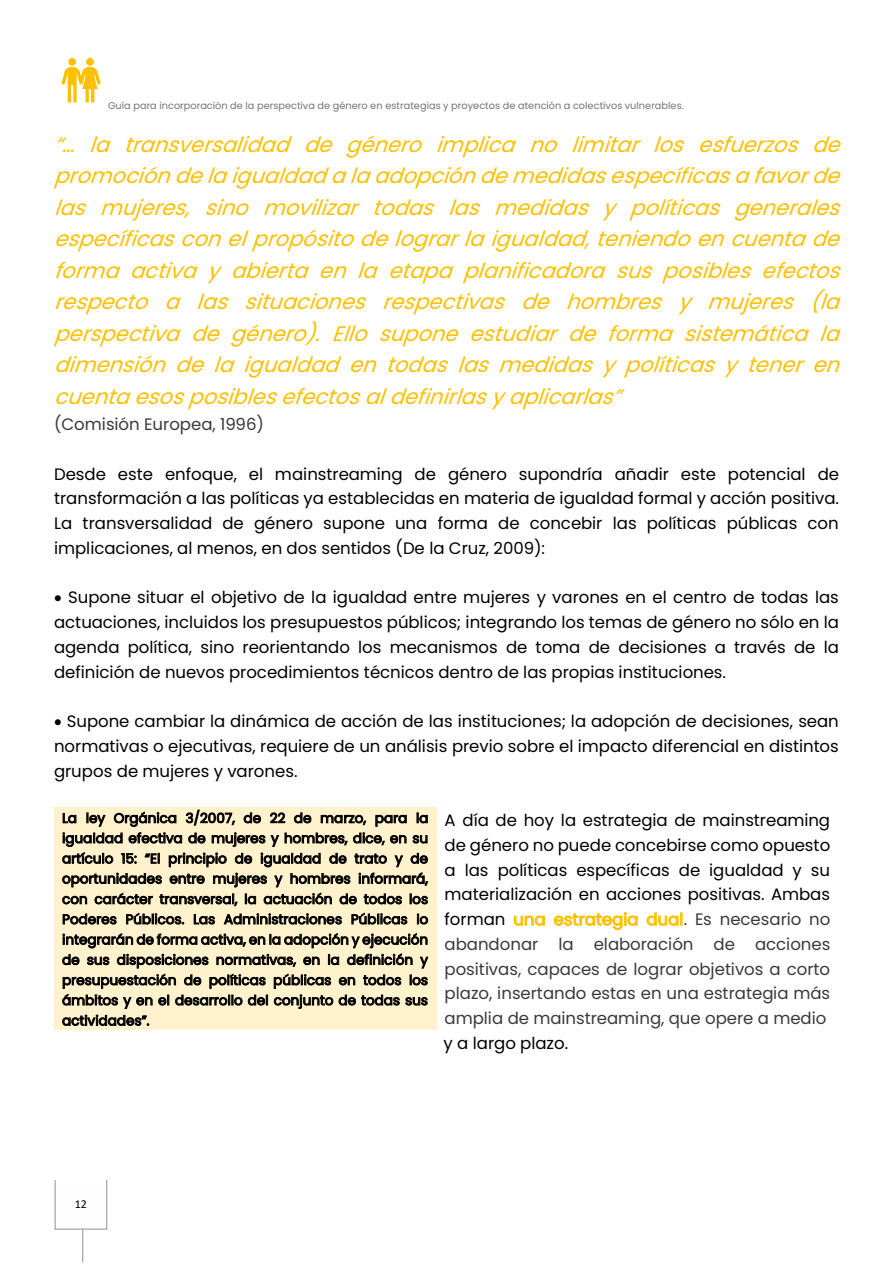
<style>
.page{position:relative;width:893px;height:1263px;background:#fff}
.page>*{position:absolute;margin:0;border:0;box-sizing:border-box;transform-origin:0 0}
.t1{font:italic 21px/31.5px "Poppins";color:#ffc000;text-align:justify}
.t2{font:16.5px/24.8px "Poppins";color:#000;text-align:justify}
.t3{font:16.5px/24.8px "Poppins";color:#3b3838;text-align:justify}
.t4{font:13.5px/20.2px "Poppins";color:#000;text-align:justify}
.t5{font:12px "Calibri";color:#000}
.t6{font:9.75px "Poppins";letter-spacing:.005em;color:#767171}
.s1{color:#000}
.s2{color:#ffc000}
</style>
<div class="page">
<div style="left:68px;top:58px;width:8px;height:8px;background:#ffc000;border-radius:50%"></div>
<div style="left:86px;top:58px;width:8px;height:8px;background:#ffc000;border-radius:50%"></div>
<svg style="left:62px;top:67px;width:39px;height:35px"></svg>
<hr style="left:82px;top:1229px;width:1px;height:33px;background:#9d9c9c">
<div style="left:55px;top:1177px;width:52px;height:53px;border:1px solid #9d9c9c"></div>
<img style="left:56px;top:1183px;width:50px;height:40px">
<div style="left:54px;top:807px;width:382px;height:223px;background:#fff2cc"></div>
<div style="left:52px;top:1146px;width:789px;height:34px;background:#fff"></div>
<p class="t6" style="left:108px;top:99px;width:577px">Guía para incorporación de la perspectiva de género en estrategias y proyectos de atención a colectivos vulnerables.</p>
<p class="t1" style="left:54px;top:129px;width:798px">“… la transversalidad de género implica no limitar los esfuerzos de promocióndelaigualdadalaadopcióndemedidasespecíficasafavorde las mujeres, sino movilizar todas las medidas y políticas generales específicasconelpropósitodelograrlaigualdad,teniendoencuentade formaactivayabiertaenla etapaplanificadorasusposiblesefectos respecto a las situaciones respectivas de hombres y mujeres (la perspectivadegénero).Ellosuponeestudiardeformasistemáticala dimensióndelaigualdadentodaslasmedidasypolíticasyteneren cuentaesosposiblesefectosaldefinirlasyaplicarlas”</p>
<p class="t3" style="left:54px;top:412px;width:211px">(Comisión Europea, 1996)</p>
<p class="t2" style="left:54px;top:462px;width:787px">Desde este enfoque, el mainstreaming de género supondría añadir este potencial de transformación a las políticas ya establecidas en materia de igualdad formal y acción positiva.<br>La transversalidad de género supone una forma de concebir las políticas públicas con implicaciones, al menos, en dos sentidos (De la Cruz, 2009):</p>
<p class="t2" style="left:54px;top:585px;width:787px">• Supone situar el objetivo de la igualdad entre mujeres y varones en el centro de todas las actuaciones, incluidos los presupuestos públicos; integrando los temas de género no sólo en la agenda política, sino reorientando los mecanismos de toma de decisiones a través de la definición de nuevos procedimientos técnicos dentro de las propias instituciones.</p>
<p class="t2" style="left:54px;top:709px;width:786px">• Supone cambiar la dinámica de acción de las instituciones; la adopción de decisiones, sean normativas o ejecutivas, requiere de un análisis previo sobre el impacto diferencial en distintos grupos de mujeres y varones.</p>
<p class="t4" style="left:62px;top:808px;width:368px">La ley Orgánica 3/2007, de 22 de marzo, para la igualdad efectiva de mujeres y hombres, dice, en su artículo 15: “El principio de igualdad de trato y de oportunidades entre mujeres y hombres informará, con carácter transversal, la actuación de todos los Poderes Públicos. Las Administraciones Públicas lo integrarán de forma activa, en la adopción y ejecución de sus disposiciones normativas, en la definición y presupuestación de políticas públicas en todos los ámbitos y en el desarrollo del conjunto de todas sus actividades”.</p>
<p class="t3" style="left:444px;top:808px;width:387px"><span class="s1">A día de hoy la estrategia de mainstreaming de género no puede concebirse como opuesto a las políticas específicas de igualdad y su materialización en acciones positivas. Ambas forman</span> <span class="s2">una estrategia dual</span>. Es necesario no abandonar la elaboración de acciones positivas, capaces de lograr objetivos a corto plazo, insertando estas en una estrategia más amplia de mainstreaming, que opere a medio</p>
<p class="t2" style="left:444px;top:1031px;width:126px">y a largo plazo.</p>
<p class="t5" style="left:75px;top:1195px;width:14px">12</p>
</div>
